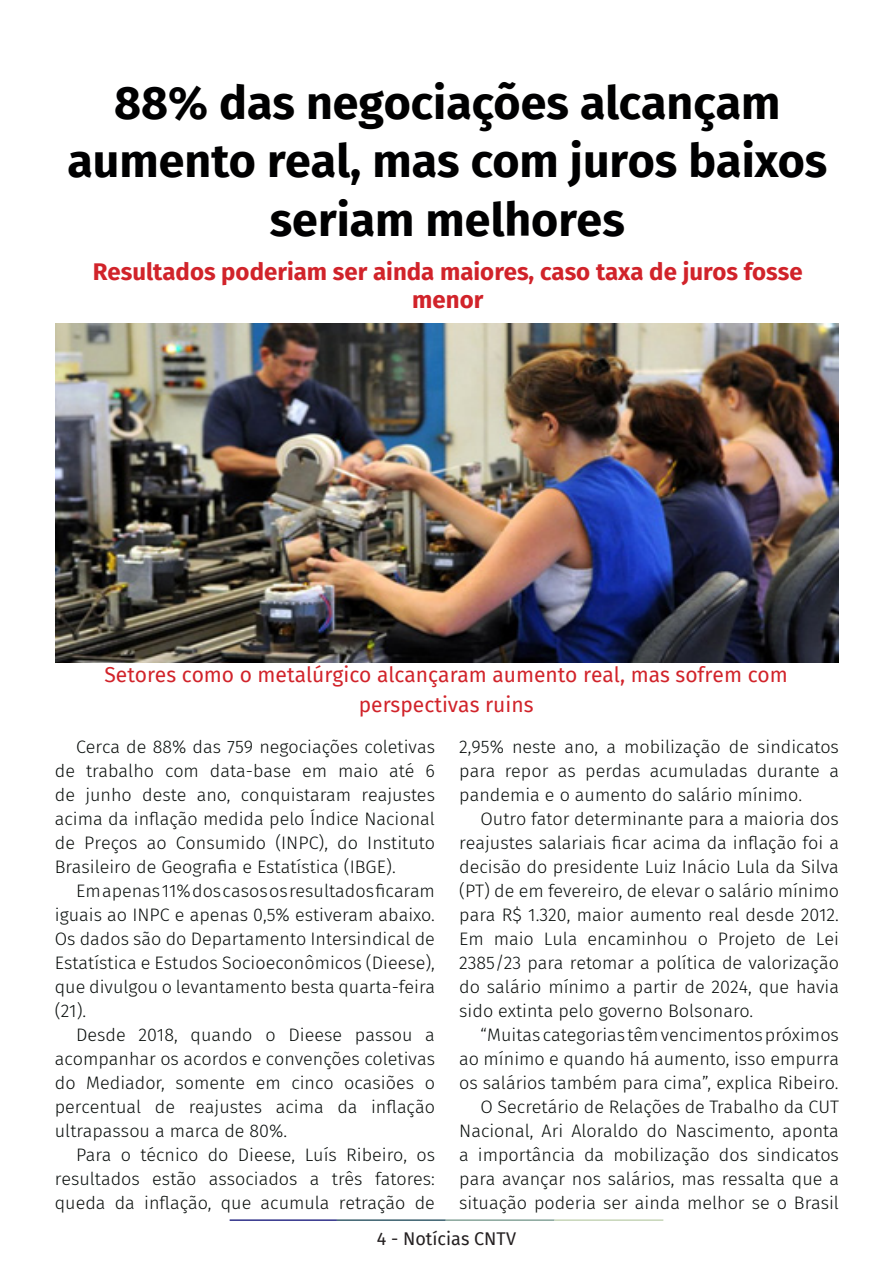
<style>
.page{position:relative;width:893px;height:1263px;background:#fff}
.page>*{position:absolute;margin:0;border:0;box-sizing:border-box;transform-origin:0 0}
.t1{font:700 46.5px/58.5px "Fira Sans";color:#000001;text-align:center}
.t2{font:700 24px/28.5px "Fira Sans";color:#d1232a;text-align:center}
.t3{font:21px/30px "Fira Sans";color:#d1232a;text-align:center}
.t4{font:300 18px/24px "Fira Sans";color:#080d0b;text-align:justify}
.t5{font:18px "Fira Sans";color:#231f20}
</style>
<div class="page">
<hr style="left:230px;top:1219px;width:107px;height:2px;background:#2f3088">
<hr style="left:337px;top:1219px;width:109px;height:2px;background:#3a5f6d">
<hr style="left:446px;top:1219px;width:109px;height:2px;background:#87a59a">
<hr style="left:555px;top:1219px;width:108px;height:2px;background:#c6d5b7">
<img style="left:56px;top:323px;width:782px;height:339px">
<p class="t1" style="left:67px;top:70px;width:761px">88% das negociações alcançam aumento real, mas com juros baixos seriam melhores</p>
<p class="t2" style="left:93px;top:255px;width:711px">Resultados poderiam ser ainda maiores, caso taxa de juros fosse menor</p>
<p class="t3" style="left:104px;top:659px;width:685px">Setores como o metalúrgico alcançaram aumento real, mas sofrem com perspectivas ruins</p>
<p class="t4" style="left:55px;top:734px;width:382px;text-indent:21px">Cerca de 88% das 759 negociações coletivas de trabalho com data-base em maio até 6 de junho deste ano, conquistaram reajustes acima da inflação medida pelo Índice Nacional de Preços ao Consumido (INPC), do Instituto Brasileiro de Geografia e Estatística (IBGE).</p>
<p class="t4" style="left:55px;top:878px;width:382px;text-indent:21px">Em apenas 11% dos casos os resultados ficaram iguais ao INPC e apenas 0,5% estiveram abaixo.<br>Os dados são do Departamento Intersindical de Estatística e Estudos Socioeconômicos (Dieese), que divulgou o levantamento besta quarta-feira (21).</p>
<p class="t4" style="left:55px;top:1022px;width:382px;text-indent:21px">Desde 2018, quando o Dieese passou a acompanhar os acordos e convenções coletivas do Mediador, somente em cinco ocasiões o percentual de reajustes acima da inflação ultrapassou a marca de 80%.</p>
<p class="t4" style="left:55px;top:1142px;width:382px;text-indent:21px">Para o técnico do Dieese, Luís Ribeiro, os resultados estão associados a três fatores: queda da inflação, que acumula retração de</p>
<p class="t4" style="left:459px;top:734px;width:381px">2,95% neste ano, a mobilização de sindicatos para repor as perdas acumuladas durante a pandemia e o aumento do salário mínimo.</p>
<p class="t4" style="left:459px;top:806px;width:381px;text-indent:21px">Outro fator determinante para a maioria dos reajustes salariais ficar acima da inflação foi a decisão do presidente Luiz Inácio Lula da Silva (PT) de em fevereiro, de elevar o salário mínimo para R$ 1.320, maior aumento real desde 2012.<br>Em maio Lula encaminhou o Projeto de Lei 2385/23 para retomar a política de valorização do salário mínimo a partir de 2024, que havia sido extinta pelo governo Bolsonaro.</p>
<p class="t4" style="left:459px;top:1022px;width:381px;text-indent:21px">“Muitas categorias têm vencimentos próximos ao mínimo e quando há aumento, isso empurra os salários também para cima”, explica Ribeiro.</p>
<p class="t4" style="left:459px;top:1094px;width:381px;text-indent:21px">O Secretário de Relações de Trabalho da CUT Nacional, Ari Aloraldo do Nascimento, aponta a importância da mobilização dos sindicatos para avançar nos salários, mas ressalta que a situação poderia ser ainda melhor se o Brasil</p>
<p class="t5" style="left:377px;top:1225px;width:141px">4 - Notícias CNTV</p>
</div>
